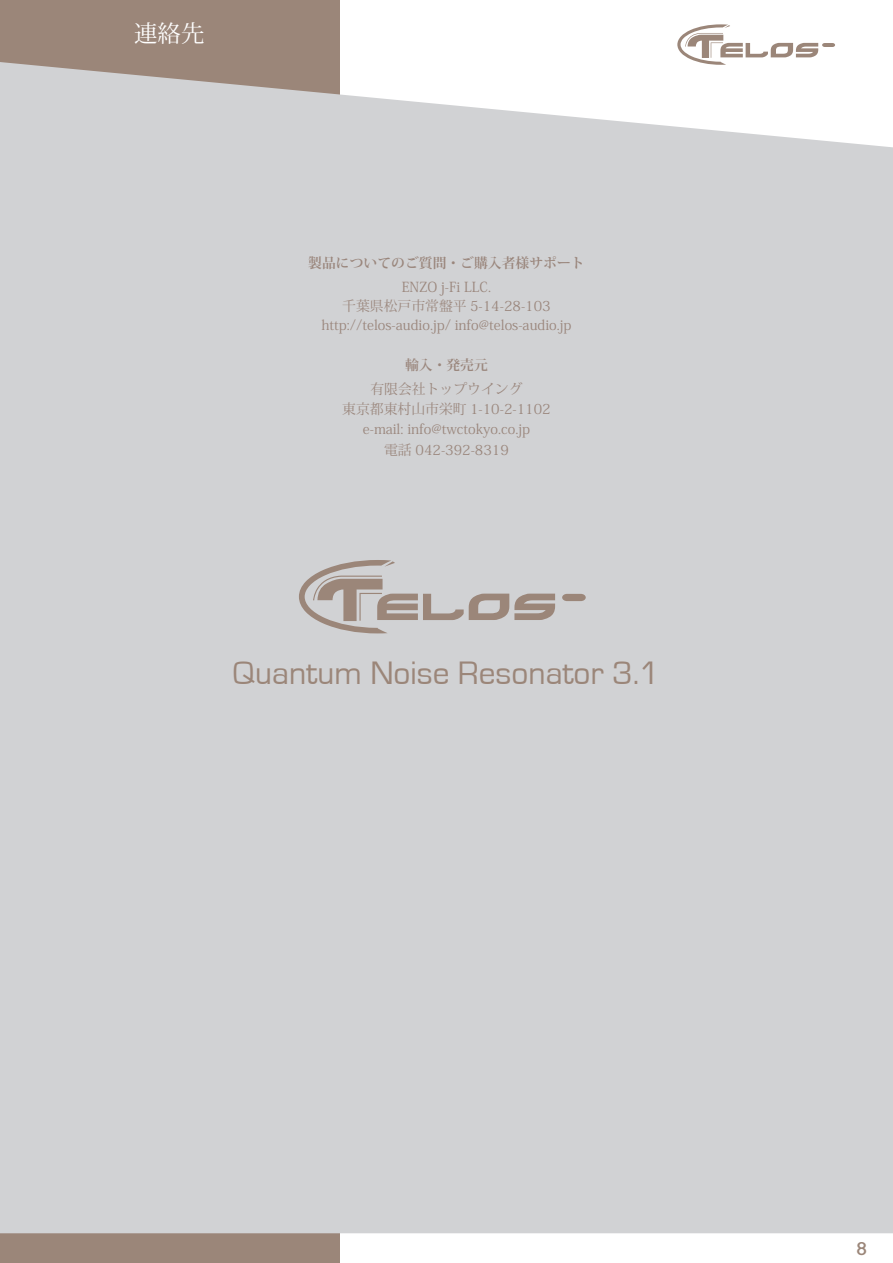
<style>
.page{position:relative;width:893px;height:1263px;background:#fff}
.page>*{position:absolute;margin:0;border:0;box-sizing:border-box;transform-origin:0 0}
.t1{font:33.45px "Eurostile";color:#9b8679}
.t2{font:23.4px "Koz Min Pr 6 N";color:#fff}
.t3{font:700 18px "Kannada Sangam MN";color:#9b8679}
.t4{font:13.8px/20.2px "Koz Min Pr 6 N";color:#9a867c;text-align:center}
.t5{font:700 13.8px "Koz Min Pr 6 N";color:#9a867c}
</style>
<div class="page">
<div style="left:0;top:0;width:339px;height:1263px;background:#9b8679"></div>
<div style="left:0;top:62px;width:893px;height:1171px;background:#d1d2d4"></div>
<svg style="left:677px;top:24px;width:158px;height:41px"></svg>
<svg style="left:562px;top:594px;width:24px;height:7px"></svg>
<svg style="left:299px;top:560px;width:256px;height:73px;background:#c1bcba"></svg>
<h2 class="t2" style="left:134px;top:20px;width:72px">連絡先</h2>
<p class="t5" style="left:308px;top:255px;width:278px">製品についてのご質問・ご購入者様サポート</p>
<p class="t4" style="left:321px;top:278px;width:251px;line-height:19.2px">ENZO -j Fi LLC.<br>千葉県松戸市常盤平 5-14-28-103 http://telos-audio j p. / info@telos-audio j p.</p>
<p class="t5" style="left:405px;top:357px;width:84px">輸入・発売元</p>
<p class="t4" style="left:342px;top:379px;width:210px">有限会社トップウイング<br>東京都東村山市栄町 1-10-2-1102 -e mail: info@twctokyo.co j p.<br>電話 042-392-8319</p>
<h1 class="t1" style="left:233px;top:655px;width:428px">Quantum Noise Resonator 3.1</h1>
<h3 class="t3" style="left:856px;top:1238px;width:12px">8</h3>
</div>
